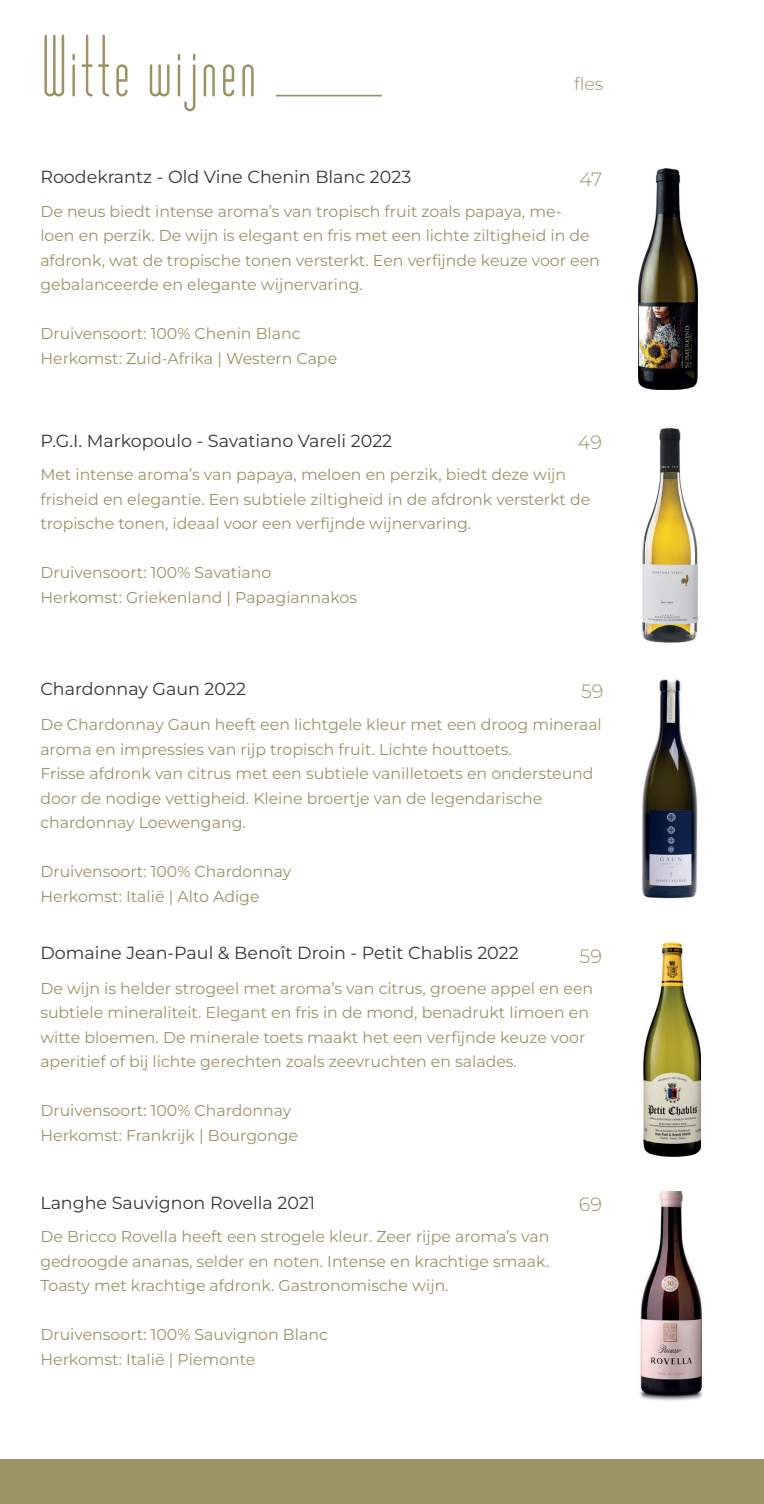
<style>
.page{position:relative;width:764px;height:1504px;background:#fff}
.page>*{position:absolute;margin:0;border:0;box-sizing:border-box;transform-origin:0 0}
.t1{font:82.25px "Matchbook";color:#9b9366}
.t2{font:300 19.25px "Montserrat";color:#9b9366}
.t3{font:17.5px "Montserrat";color:#373832}
.t4{font:17.5px "Montserrat";color:#373831}
.t5{font:300 17.5px "Montserrat";color:#9b9366}
.t6{font:15.75px/24.5px "Montserrat";color:#9b9366}
</style>
<div class="page">
<div style="left:0;top:1458px;width:764px;height:45px;background:#9b9366"></div>
<img style="left:642px;top:679px;width:56px;height:220px">
<img style="left:639px;top:1191px;width:64px;height:210px">
<img style="left:643px;top:429px;width:54px;height:213px">
<hr style="left:276px;top:95px;width:106px;height:1px;background:#9b9366">
<img style="left:644px;top:942px;width:57px;height:214px">
<img style="left:638px;top:168px;width:60px;height:222px">
<h1 class="t1" style="left:40px;top:24px;width:219px">Witte wijnen</h1>
<p class="t5" style="left:574px;top:71px;width:31px">fles</p>
<p class="t4" style="left:40px;top:165px;width:372px">Roodekrantz - Old Vine Chenin Blanc 2023</p>
<p class="t6" style="left:40px;top:198px;width:561px">De neus biedt intense aroma’s van tropisch fruit zoals papaya, me&shy;loen en perzik. De wijn is elegant en fris met een lichte ziltigheid in de afdronk, wat de tropische tonen versterkt. Een verfijnde keuze voor een gebalanceerde en elegante wijnervaring.</p>
<p class="t6" style="left:40px;top:321px;width:298px">Druivensoort: 100% Chenin Blanc<br>Herkomst: Zuid-Afrika | Western Cape</p>
<p class="t2" style="left:580px;top:166px;width:24px">47</p>
<p class="t3" style="left:40px;top:428px;width:353px">P.G.I. Markopoulo - Savatiano Vareli 2022</p>
<p class="t6" style="left:40px;top:462px;width:551px">Met intense aroma’s van papaya, meloen en perzik, biedt deze wijn frisheid en elegantie. Een subtiele ziltigheid in de afdronk versterkt de tropische tonen, ideaal voor een verfijnde wijnervaring.</p>
<p class="t6" style="left:40px;top:560px;width:318px">Druivensoort: 100% Savatiano<br>Herkomst: Griekenland | Papagiannakos</p>
<p class="t2" style="left:578px;top:429px;width:26px">49</p>
<p class="t3" style="left:40px;top:677px;width:207px">Chardonnay Gaun 2022</p>
<p class="t6" style="left:40px;top:711px;width:563px">De Chardonnay Gaun heeft een lichtgele kleur met een droog mineraal aroma en impressies van rijp tropisch fruit. Lichte houttoets.<br>Frisse afdronk van citrus met een subtiele vanilletoets en ondersteund door de nodige vettigheid. Kleine broertje van de legendarische chardonnay Loewengang.</p>
<p class="t6" style="left:40px;top:858px;width:253px">Druivensoort: 100% Chardonnay<br>Herkomst: Italië | Alto Adige</p>
<p class="t2" style="left:581px;top:677px;width:24px">59</p>
<p class="t3" style="left:40px;top:941px;width:480px">Domaine Jean-Paul &amp; Benoît Droin - Petit Chablis 2022</p>
<p class="t6" style="left:40px;top:975px;width:554px">De wijn is helder strogeel met aroma’s van citrus, groene appel en een subtiele mineraliteit. Elegant en fris in de mond, benadrukt limoen en witte bloemen. De minerale toets maakt het een verfijnde keuze voor aperitief of bij lichte gerechten zoals zeevruchten en salades.</p>
<p class="t6" style="left:40px;top:1097px;width:259px">Druivensoort: 100% Chardonnay<br>Herkomst: Frankrijk | Bourgonge</p>
<p class="t2" style="left:580px;top:942px;width:24px">59</p>
<p class="t3" style="left:40px;top:1190px;width:276px">Langhe Sauvignon Rovella 2021</p>
<p class="t6" style="left:40px;top:1223px;width:510px;text-align:justify">De Bricco Rovella heeft een strogele kleur. Zeer rijpe aroma’s van gedroogde ananas, selder en noten. Intense en krachtige smaak.<br>Toasty met krachtige afdronk. Gastronomische wijn.</p>
<p class="t6" style="left:40px;top:1321px;width:289px">Druivensoort: 100% Sauvignon Blanc<br>Herkomst: Italië | Piemonte</p>
<p class="t2" style="left:579px;top:1191px;width:25px">69</p>
</div>
